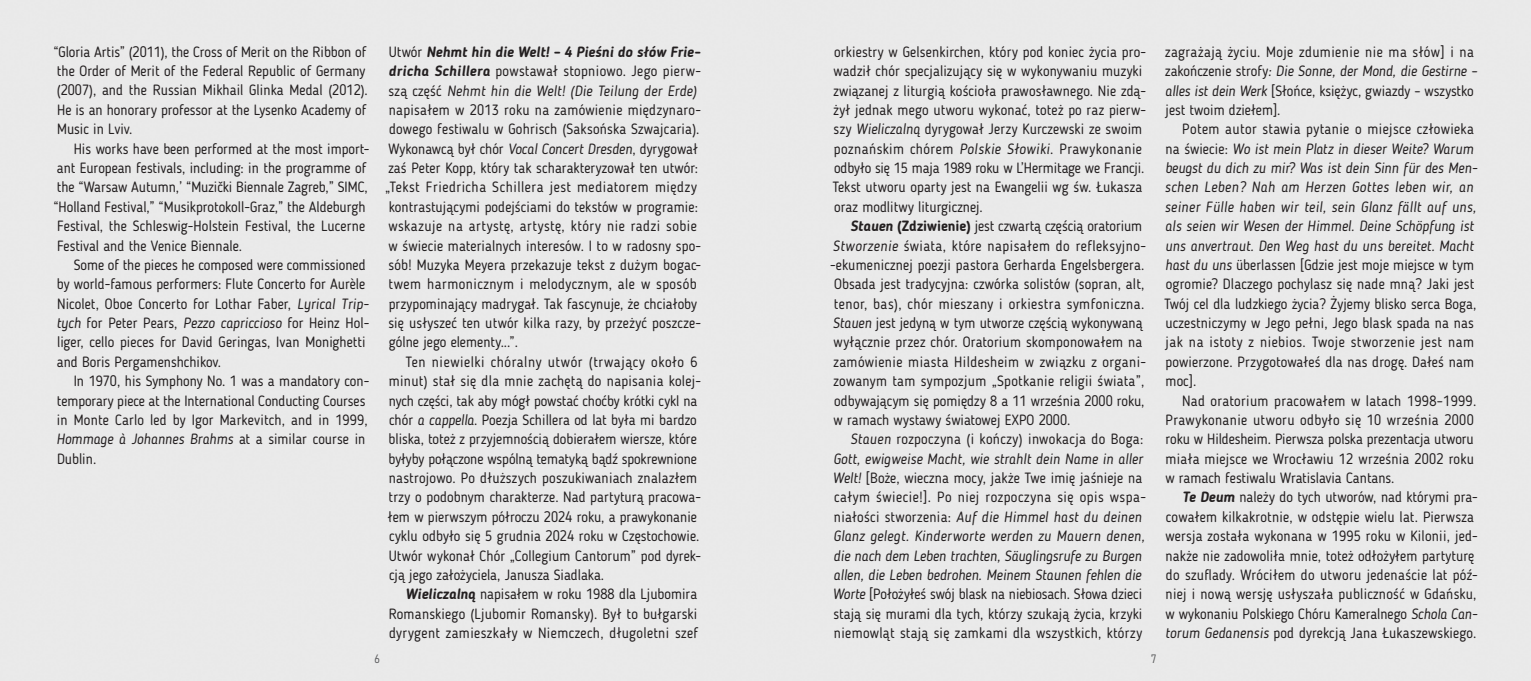
<style>
.page{position:relative;width:1531px;height:681px;background:#fff}
.page>*{position:absolute;margin:0;border:0;box-sizing:border-box;transform-origin:0 0}
.Booklet_PL{font:14.8px/19.4px "Blogger Sans";letter-spacing:.01em;color:#231f20;scale:.96 1}
.Booklet_ANG{font:14.8px/19.4px "Blogger Sans";color:#231f20;scale:.96 1}
.t1{font:12px "Bahnschrift";color:#57585a}
.s1{font-style:italic}
.s2{font-weight:700;font-style:italic}
.s3{font-weight:700}
</style>
<div class="page">
<p class="Booklet_ANG" style="left:53px;top:42px;width:329px">“Gloria Artis” (2011), the Cross of Merit on the Ribbon of the Order of Merit of the Federal Republic of Germany (2007), and the Russian Mikhail Glinka Medal (2012).<br>He is an honorary professor at the Lysenko Academy of Music in Lviv.</p>
<p class="Booklet_ANG" style="left:53px;top:139px;width:331px;text-indent:20px">His works have been performed at the most import&shy;ant European festivals, including: in the programme of the “Warsaw Autumn,’ “Muzički Biennale Zagreb,” SIMC, “Holland Festival,” “Musikprotokoll-Graz,” the Aldeburgh Festival, the Schleswig-Holstein Festival, the Lucerne Festival and the Venice Biennale.</p>
<p class="Booklet_ANG" style="left:56px;top:255px;width:327px;text-indent:17px">Some of the pieces he composed were commissioned by world-famous performers: Flute Concerto for Aurèle Nicolet, Oboe Concerto for Lothar Faber, <span class="s1">Lyrical Trip&shy;tych</span> for Peter Pears, <span class="s1">Pezzo capriccioso</span> for Heinz Hol&shy;liger, cello pieces for David Geringas, Ivan Monighetti and Boris Pergamenshchikov.</p>
<p class="Booklet_ANG" style="left:56px;top:371px;width:327px;text-indent:17px">In 1970, his Symphony No. 1 was a mandatory con&shy;temporary piece at the International Conducting Courses in Monte Carlo led by Igor Markevitch, and in 1999, <span class="s1">Hommage à Johannes Brahms</span> at a similar course in Dublin.</p>
<p class="Booklet_PL" style="left:385px;top:42px;width:331px">Utwór <span class="s2">Nehmt hin die Welt! – 4 Pieśni do słów Frie&shy;dricha Schillera</span> powstawał stopniowo. Jego pierw&shy;szą część <span class="s1">Nehmt hin die Welt! (Die Teilung der Erde) </span>napisałem w 2013 roku na zamówienie międzynaro&shy;dowego festiwalu w Gohrisch (Saksońska Szwajcaria).<br>Wykonawcą był chór <span class="s1">Vocal Concert Dresden</span>, dyrygował zaś Peter Kopp, który tak scharakteryzował ten utwór: „Tekst Friedricha Schillera jest mediatorem między kontrastującymi podejściami do tekstów w programie: wskazuje na artystę, artystę, który nie radzi sobie w świecie materialnych interesów. I to w radosny spo&shy;sób! Muzyka Meyera przekazuje tekst z dużym bogac&shy;twem harmonicznym i melodycznym, ale w sposób przypominający madrygał. Tak fascynuje, że chciałoby się usłyszeć ten utwór kilka razy, by przeżyć poszcze&shy;gólne jego elementy...”.</p>
<p class="Booklet_PL" style="left:388px;top:352px;width:328px;text-indent:17px">Ten niewielki chóralny utwór (trwający około 6 minut) stał się dla mnie zachętą do napisania kolej&shy;nych części, tak aby mógł powstać choćby krótki cykl na chór <span class="s1">a cappella</span>. Poezja Schillera od lat była mi bardzo bliska, toteż z przyjemnością dobierałem wiersze, które byłyby połączone wspólną tematyką bądź spokrewnione nastrojowo. Po dłuższych poszukiwaniach znalazłem trzy o podobnym charakterze. Nad partyturą pracowa&shy;łem w pierwszym półroczu 2024 roku, a prawykonanie cyklu odbyło się 5 grudnia 2024 roku w Częstochowie.<br>Utwór wykonał Chór „Collegium Cantorum” pod dyrek&shy;cją jego założyciela, Janusza Siadlaka.</p>
<p class="Booklet_PL" style="left:389px;top:584px;width:324px;text-align:justify;text-indent:17px"><span class="s2">Wieliczalną</span> napisałem w roku 1988 dla Ljubomira Romanskiego (Ljubomir Romansky). Był to bułgarski dyrygent zamieszkały w Niemczech, długoletni szef</p>
<p class="Booklet_PL" style="left:832px;top:42px;width:328px">orkiestry w Gelsenkirchen, który pod koniec życia pro&shy;wadził chór specjalizujący się w wykonywaniu muzyki związanej z liturgią kościoła prawosławnego. Nie zdą&shy;żył jednak mego utworu wykonać, toteż po raz pierw&shy;szy <span class="s1">Wieliczalną</span> dyrygował Jerzy Kurczewski ze swoim poznańskim chórem <span class="s1">Polskie Słowiki</span>. Prawykonanie odbyło się 15 maja 1989 roku w L’Hermitage we Francji.<br>Tekst utworu oparty jest na Ewangelii wg św. Łukasza oraz modlitwy liturgicznej.</p>
<p class="Booklet_PL" style="left:830px;top:216px;width:331px;text-indent:20px"><span class="s2">Stauen</span> <span class="s3">(Zdziwienie)</span> jest czwartą częścią oratorium <span class="s1">Stworzenie</span> świata, które napisałem do refleksyjno--ekumenicznej poezji pastora Gerharda Engelsbergera.<br>Obsada jest tradycyjna: czwórka solistów (sopran, alt, tenor, bas), chór mieszany i orkiestra symfoniczna.<br><span class="s1">Stauen</span> jest jedyną w tym utworze częścią wykonywaną wyłącznie przez chór. Oratorium skomponowałem na zamówienie miasta Hildesheim w związku z organi&shy;zowanym tam sympozjum „Spotkanie religii świata”, odbywającym się pomiędzy 8 a 11 września 2000 roku, w ramach wystawy światowej EXPO 2000.</p>
<p class="Booklet_PL" style="left:833px;top:429px;width:328px;text-indent:18px"><span class="s1">Stauen</span> rozpoczyna (i kończy) inwokacja do Boga:<br><span class="s1">Gott, ewigweise Macht, wie strahlt dein Name in aller Welt!</span> [Boże, wieczna mocy, jakże Twe imię jaśnieje na całym świecie!]. Po niej rozpoczyna się opis wspa&shy;niałości stworzenia: <span class="s1">Auf die Himmel hast du deinen Glanz gelegt. Kinderworte werden zu Mauern denen, die nach dem Leben trachten, Säuglingsrufe zu Burgen allen, die Leben bedrohen. Meinem Staunen fehlen die Worte</span> [Położyłeś swój blask na niebiosach. Słowa dzieci stają się murami dla tych, którzy szukają życia, krzyki niemowląt stają się zamkami dla wszystkich, którzy</p>
<p class="t1" style="left:374px;top:649px;width:7px">6</p>
<p class="t1" style="left:1151px;top:649px;width:7px">7</p>
<p class="Booklet_PL" style="left:1165px;top:42px;width:327px">zagrażają życiu. Moje zdumienie nie ma słów] i na zakończenie strofy<span class="s1">: Die Sonne, der Mond, die Gestirne – alles ist dein Werk</span> [Słońce, księżyc, gwiazdy – wszystko jest twoim dziełem].</p>
<p class="Booklet_PL" style="left:1164px;top:119px;width:328px;text-indent:18px">Potem autor stawia pytanie o miejsce człowieka na świecie: <span class="s1">Wo ist mein Platz in dieser Weite? Warum beugst du dich zu mir? Was ist dein Sinn für des Men&shy;schen Leben? Nah am Herzen Gottes leben wir, an seiner Fülle haben wir teil, sein Glanz fällt auf uns, als seien wir Wesen der Himmel. Deine Schöpfung ist uns anvertraut. Den Weg hast du uns bereitet. Macht hast du uns</span> überlassen [Gdzie jest moje miejsce w tym ogromie? Dlaczego pochylasz się nade mną? Jaki jest Twój cel dla ludzkiego życia? Żyjemy blisko serca Boga, uczestniczymy w Jego pełni, Jego blask spada na nas jak na istoty z niebios. Twoje stworzenie jest nam powierzone. Przygotowałeś dla nas drogę. Dałeś nam moc].</p>
<p class="Booklet_PL" style="left:1165px;top:390px;width:325px;text-indent:17px">Nad oratorium pracowałem w latach 1998–1999.<br>Prawykonanie utworu odbyło się 10 września 2000 roku w Hildesheim. Pierwsza polska prezentacja utworu miała miejsce we Wrocławiu 12 września 2002 roku w ramach festiwalu Wratislavia Cantans.</p>
<p class="Booklet_PL" style="left:1165px;top:487px;width:327px;text-indent:17px"><span class="s2">Te Deum</span> należy do tych utworów, nad którymi pra&shy;cowałem kilkakrotnie, w odstępie wielu lat. Pierwsza wersja została wykonana w 1995 roku w Kilonii, jed&shy;nakże nie zadowoliła mnie, toteż odłożyłem partyturę do szuflady. Wróciłem do utworu jedenaście lat póź&shy;niej i nową wersję usłyszała publiczność w Gdańsku, w wykonaniu Polskiego Chóru Kameralnego <span class="s1">Schola Can&shy;torum Gedanensis</span> pod dyrekcją Jana Łukaszewskiego.</p>
</div>
